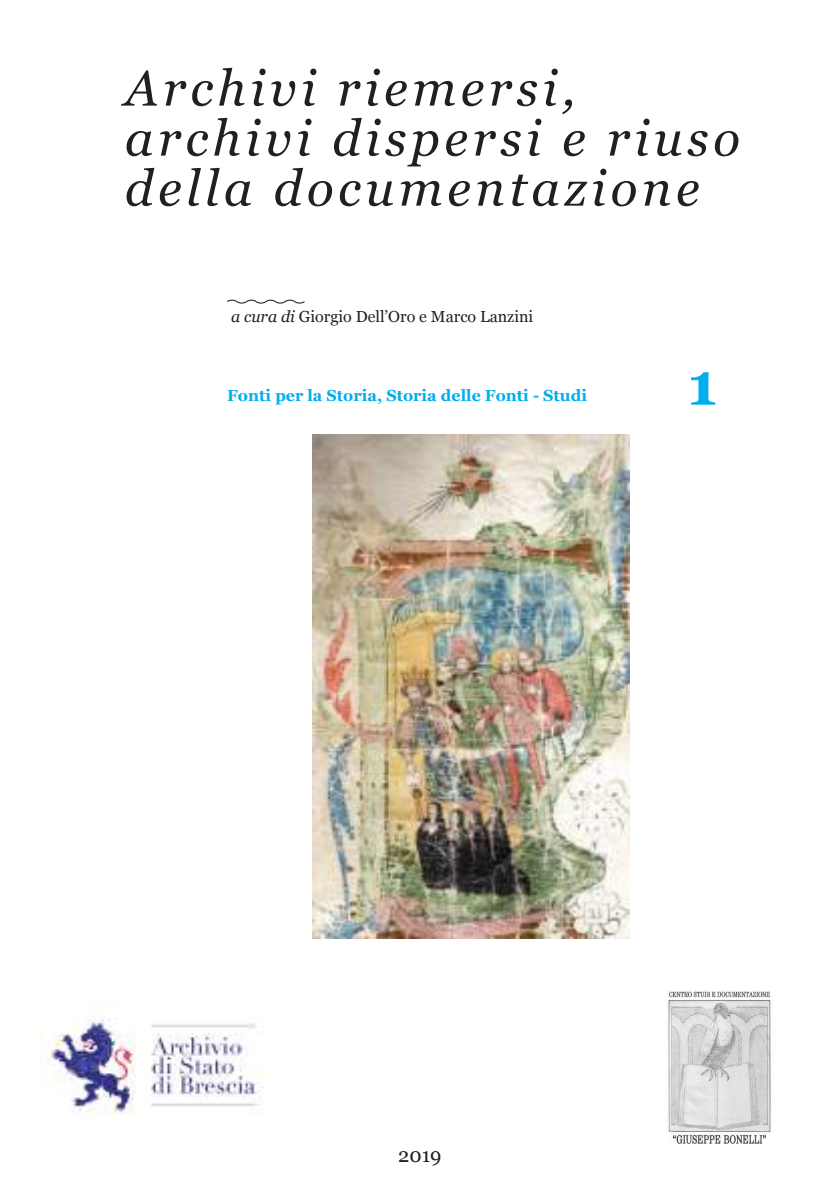
<style>
.page{position:relative;width:840px;height:1191px;background:#fff}
.page>*{position:absolute;margin:0;border:0;box-sizing:border-box;transform-origin:0 0}
.t1{font:700 60px "Georgia";color:#00aeef}
.t2{font:italic 50px/50px "Georgia";letter-spacing:.09em;color:#241f1f}
.t3{font:20px "Georgia";color:#241f1f}
.t4{font:700 16px "Georgia";color:#00aeef}
.t5{font:16px "Georgia";color:#241f1f}
.s1{font-style:italic}
</style>
<div class="page">
<svg style="left:227px;top:299px;width:78px;height:5px"></svg>
<img style="left:668px;top:991px;width:103px;height:153px">
<img style="left:40px;top:1017px;width:224px;height:100px">
<img style="left:312px;top:434px;width:317px;height:504px">
<p class="t2" style="left:125px;top:61px;width:616px">Archivi riemersi, archivi dispersi e riuso della documentazione</p>
<p class="t5" style="left:231px;top:305px;width:303px"><span class="s1">a cura di</span> Giorgio Dell’Oro e Marco Lanzini</p>
<p class="t4" style="left:227px;top:383px;width:361px">Fonti per la Storia, Storia delle Fonti - Studi</p>
<p class="t1" style="left:687px;top:339px;width:31px">1</p>
<p class="t3" style="left:398px;top:1140px;width:45px">2019</p>
</div>
